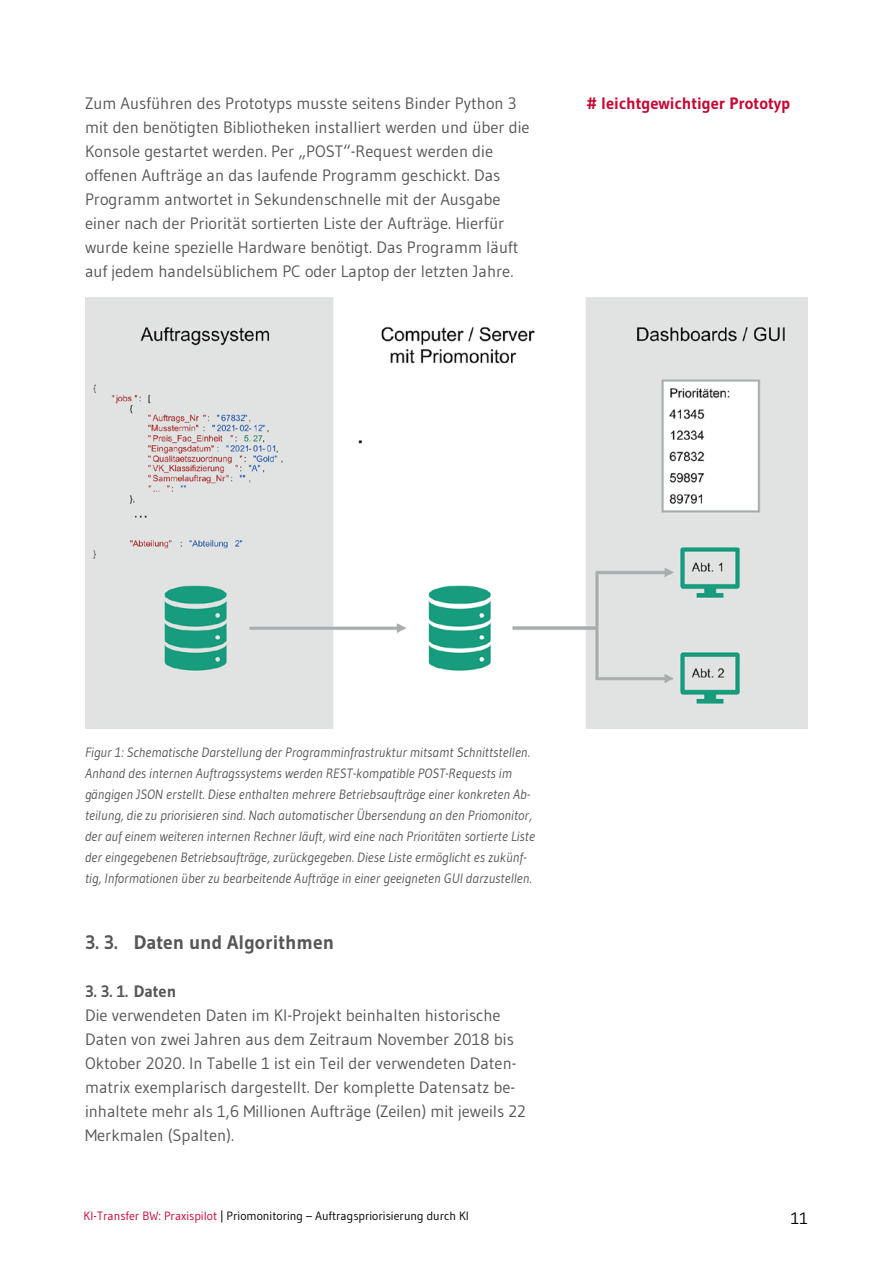
<style>
.page{position:relative;width:893px;height:1263px;background:#fff}
.page>*{position:absolute;margin:0;border:0;box-sizing:border-box;transform-origin:0 0}
.H2_Headline_2{font:700 19.5px "Gudea";color:#575756}
.Fließtext{font:16.5px/24px "Gudea";color:#575756}
.Hashtags{font:700 16.5px "Gudea";color:#c50733}
.H3_Headline_3{font:700 16.5px "Gudea";color:#575756}
.t1{font:16.5px "Gudea";color:#000}
.Bildunterschrift{font:italic 13.5px/21px "Gudea";color:#575756}
.t2{font:12px "Gudea";color:#000}
.s1{color:#c50733}
</style>
<div class="page">
<img style="left:85px;top:297px;width:723px;height:431px">
<p class="Fließtext" style="left:85px;top:91px;width:446px">Zum Ausführen des Prototyps musste seitens Binder Python 3 mit den benötigten Bibliotheken installiert werden und über die Konsole gestartet werden. Per „POST“-Request werden die offenen Aufträge an das laufende Programm geschickt. Das Programm antwortet in Sekundenschnelle mit der Ausgabe einer nach der Priorität sortierten Liste der Aufträge. Hierfür wurde keine spezielle Hardware benötigt. Das Programm läuft auf jedem handelsüblichem PC oder Laptop der letzten Jahre.</p>
<p class="Hashtags" style="left:587px;top:93px;width:205px"># leichtgewichtiger Prototyp</p>
<p class="Bildunterschrift" style="left:85px;top:742px;width:451px">Figur 1: Schematische Darstellung der Programminfrastruktur mitsamt Schnittstellen.<br>Anhand des internen Auftragssystems werden REST-kompatible POST-Requests im gängigen JSON erstellt. Diese enthalten mehrere Betriebsaufträge einer konkreten Ab&shy;teilung, die zu priorisieren sind. Nach automatischer Übersendung an den Priomonitor, der auf einem weiteren internen Rechner läuft, wird eine nach Prioritäten sortierte Liste der eingegebenen Betriebsaufträge, zurückgegeben. Diese Liste ermöglicht es zukünf&shy;tig, Informationen über zu bearbeitende Aufträge in einer geeigneten GUI darzustellen.</p>
<h2 class="H2_Headline_2" style="left:85px;top:930px;width:251px">3. 3. Daten und Algorithmen</h2>
<h3 class="H3_Headline_3" style="left:85px;top:981px;width:93px">3. 3. 1. Daten</h3>
<p class="Fließtext" style="left:85px;top:1003px;width:442px">Die verwendeten Daten im KI-Projekt beinhalten historische Daten von zwei Jahren aus dem Zeitraum November 2018 bis Oktober 2020. In Tabelle 1 ist ein Teil der verwendeten Daten&shy;matrix exemplarisch dargestellt. Der komplette Datensatz be&shy;inhaltete mehr als 1,6 Millionen Aufträge (Zeilen) mit jeweils 22<br>Merkmalen (Spalten).</p>
<p class="t2" style="left:84px;top:1208px;width:387px"><span class="s1">KI-Transfer BW: Praxispilot</span> | Priomonitoring – Auftragspriorisierung durch KI</p>
<p class="t1" style="left:791px;top:1208px;width:19px">11</p>
</div>
